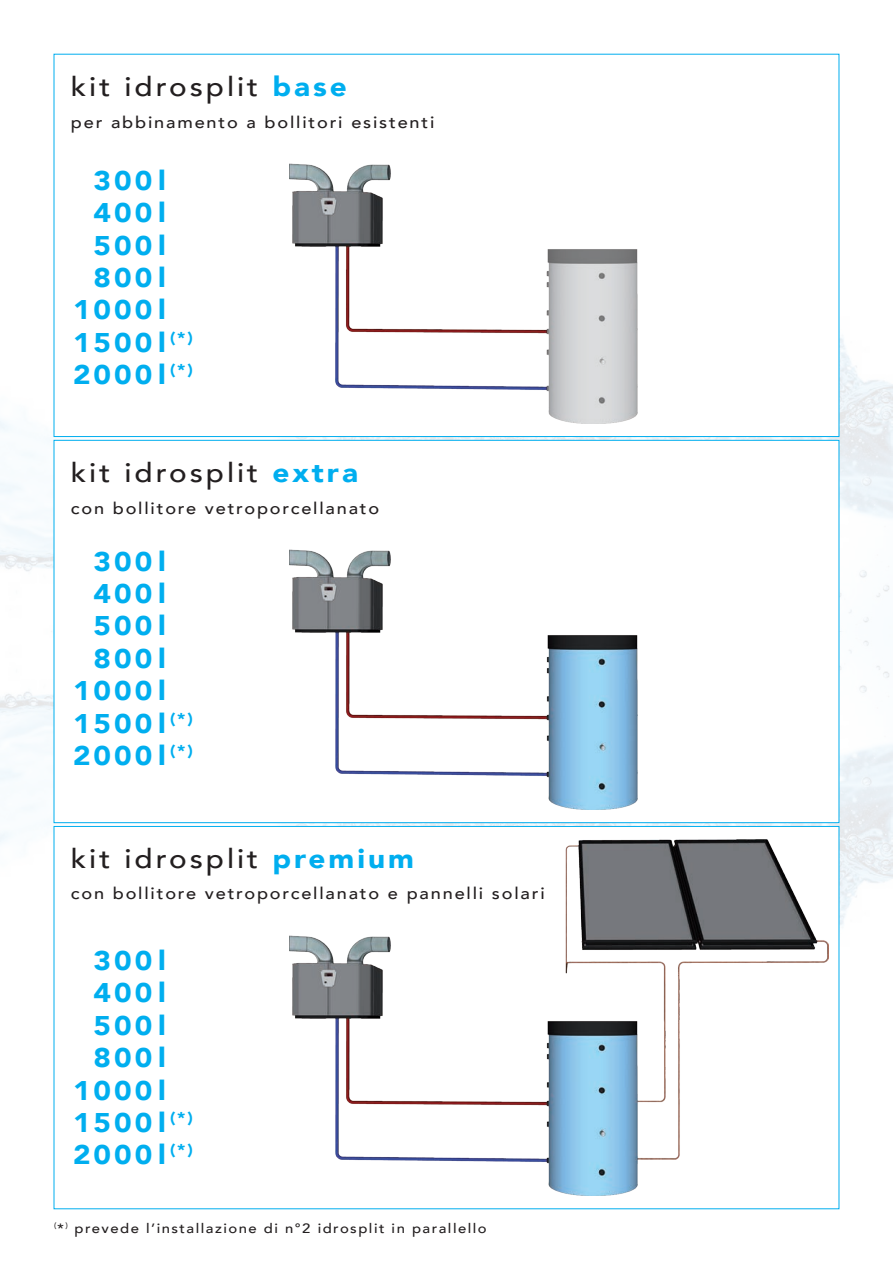
<style>
.page{position:relative;width:893px;height:1263px;background:#fff}
.page>*{position:absolute;margin:0;border:0;box-sizing:border-box;transform-origin:0 0}
.t1{font:900 27px "Avenir";letter-spacing:.1em;color:#00aeef;scale:1.1 1}
.t2{font:500 27px "Avenir";letter-spacing:.1em;color:#231f20;scale:1.1 1}
.t3{font:500 16.5px "Avenir";letter-spacing:.1em;color:#231f20;scale:1.1 1}
.t4{font:900 15.75px "Avenir";color:#00aeef;scale:1.1 1}
.t5{font:500 13.5px "Avenir";letter-spacing:.1em;color:#231f20;scale:1.1 1}
.s1{font-weight:900;color:#00aeef}
</style>
<div class="page">
<img style="left:0;top:237px;width:893px;height:789px">
<div style="left:54px;top:826px;width:785px;height:383px;background:#fff"></div>
<img style="left:289px;top:839px;width:539px;height:357px">
<div style="left:54px;top:440px;width:785px;height:383px;background:#fff"></div>
<img style="left:289px;top:549px;width:349px;height:261px">
<div style="left:54px;top:54px;width:785px;height:382px;background:#fff"></div>
<img style="left:289px;top:163px;width:349px;height:260px">
<p class="t2" style="left:71px;top:63px;width:252px">kit idrosplit <span class="s1">base</span></p>
<p class="t3" style="left:71px;top:108px;width:332px">per abbinamento a bollitori esistenti</p>
<p class="t1" style="left:94px;top:157px;width:67px">300 l</p>
<p class="t1" style="left:94px;top:190px;width:67px">400 l</p>
<p class="t1" style="left:94px;top:222px;width:67px">500 l</p>
<p class="t1" style="left:94px;top:255px;width:67px">800 l</p>
<p class="t1" style="left:73px;top:287px;width:86px">1000 l</p>
<p class="t1" style="left:73px;top:319px;width:86px">1500 l</p>
<p class="t1" style="left:73px;top:352px;width:86px">2000 l</p>
<p class="t4" style="left:170px;top:324px;width:22px">(*)</p>
<p class="t4" style="left:170px;top:356px;width:22px">(*)</p>
<p class="t2" style="left:71px;top:449px;width:262px">kit idrosplit <span class="s1">extra</span></p>
<p class="t3" style="left:71px;top:494px;width:282px">con bollitore vetroporcellanato</p>
<p class="t1" style="left:94px;top:538px;width:67px">300 l</p>
<p class="t1" style="left:94px;top:570px;width:67px">400 l</p>
<p class="t1" style="left:94px;top:603px;width:67px">500 l</p>
<p class="t1" style="left:94px;top:635px;width:67px">800 l</p>
<p class="t1" style="left:73px;top:667px;width:86px">1000 l</p>
<p class="t1" style="left:73px;top:700px;width:86px">1500 l</p>
<p class="t1" style="left:73px;top:732px;width:86px">2000 l</p>
<p class="t4" style="left:170px;top:704px;width:22px">(*)</p>
<p class="t4" style="left:170px;top:737px;width:22px">(*)</p>
<p class="t2" style="left:71px;top:835px;width:313px">kit idrosplit <span class="s1">premium</span></p>
<p class="t3" style="left:71px;top:879px;width:432px">con bollitore vetroporcellanato e pannelli solari</p>
<p class="t1" style="left:94px;top:937px;width:67px">300 l</p>
<p class="t1" style="left:94px;top:970px;width:67px">400 l</p>
<p class="t1" style="left:94px;top:1002px;width:67px">500 l</p>
<p class="t1" style="left:94px;top:1034px;width:67px">800 l</p>
<p class="t1" style="left:73px;top:1067px;width:86px">1000 l</p>
<p class="t1" style="left:73px;top:1099px;width:86px">1500 l</p>
<p class="t1" style="left:73px;top:1132px;width:86px">2000 l</p>
<p class="t4" style="left:170px;top:1104px;width:22px">(*)</p>
<p class="t4" style="left:170px;top:1136px;width:22px">(*)</p>
<p class="t5" style="left:54px;top:1216px;width:395px"><sup>(</sup>*<sup>)</sup> prevede l’installazione di n°2 idrosplit in parallello</p>
</div>
